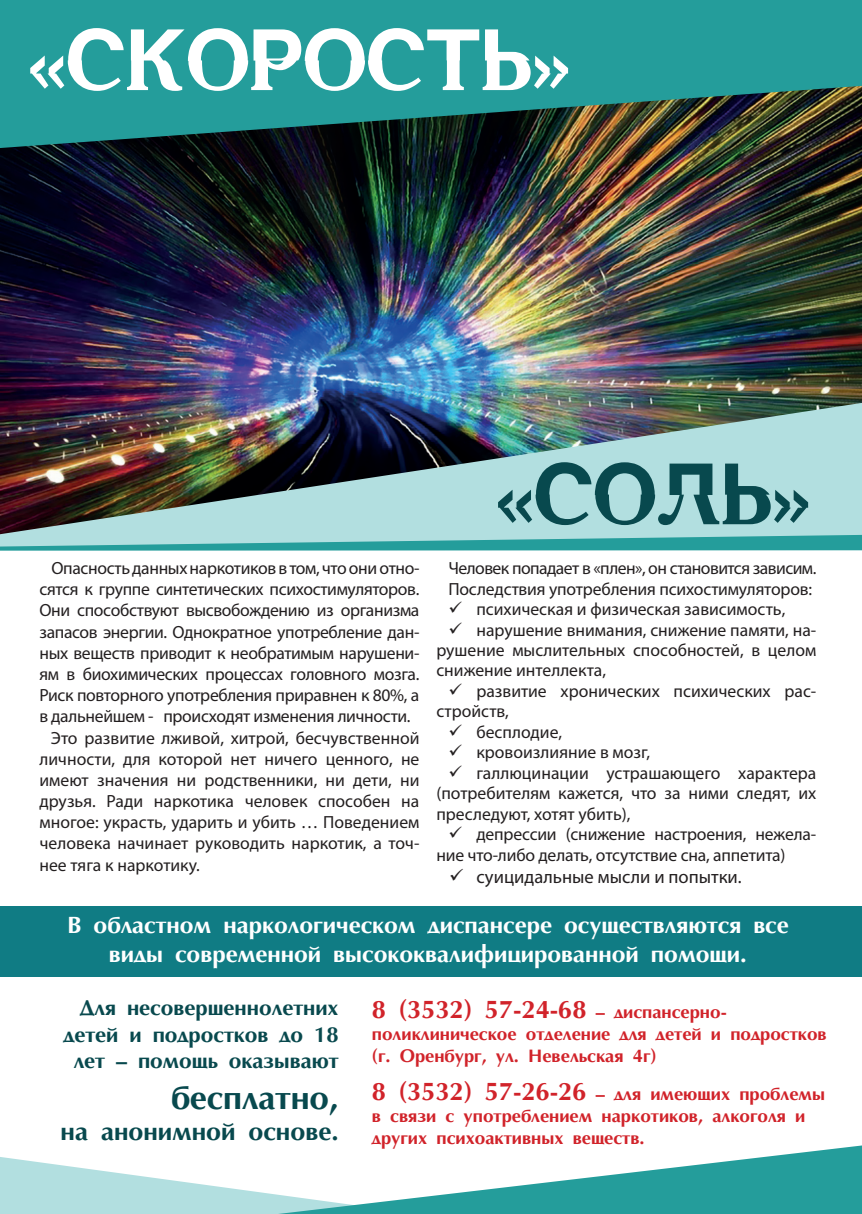
<style>
.page{position:relative;width:862px;height:1214px;background:#fff}
.page>*{position:absolute;margin:0;border:0;box-sizing:border-box;transform-origin:0 0}
.t1{font:700 34px "AG Opt Cyrillic";color:#08494e}
.t2{font:700 26px "AG Opt Cyrillic";color:#08494e}
.t3{font:700 25.4px "AG Opt Cyrillic";color:#d1232a}
.t4{font:700 24px/28.8px "AG Opt Cyrillic";color:#fff;text-align:center}
.t5{font:700 22px/26.4px "AG Opt Cyrillic";color:#08494e;text-align:right}
.t6{font:18.6px "Myriad Pro";color:#231f20}
.t7{font:700 18.4px/22px "AG Opt Cyrillic";color:#d1232a}
.t8{font:17.6px/20.4px "Myriad Pro";letter-spacing:-.01em;color:#231f20}
.s1{font-size:18.4px}
.s2{font-size:25.4px}
</style>
<div class="page">
<img style="left:0;top:148px;width:862px;height:255px">
<img style="left:0;top:0;width:862px;height:148px">
<hr style="left:0;top:546px;width:862px;height:4px;background:#249d9b">
<svg style="left:0;top:1145px;width:862px;height:68px"></svg>
<img style="left:0;top:403px;width:862px;height:143px">
<div style="left:0;top:906px;width:862px;height:70px;background:#107c84"></div>
<svg style="left:30px;top:28px;width:538px;height:63px"></svg>
<svg style="left:498px;top:462px;width:310px;height:63px;background:#74a8aa"></svg>
<p class="t8" style="left:51px;top:557px;width:369px">Опасность данных наркотиков в том, что они отно-</p>
<p class="t8" style="left:39px;top:579px;width:381px">сятся к группе синтетических психостимуляторов.</p>
<p class="t8" style="left:39px;top:600px;width:381px">Они способствуют высвобождению из организма</p>
<p class="t8" style="left:39px;top:621px;width:381px">запасов энергии. Однократное употребление дан-</p>
<p class="t8" style="left:39px;top:642px;width:381px">ных веществ приводит к необратимым нарушени-</p>
<p class="t8" style="left:39px;top:663px;width:381px">ям в биохимических процессах головного мозга.</p>
<p class="t8" style="left:39px;top:684px;width:381px">Риск повторного употребления приравнен к 80%, а</p>
<p class="t8" style="left:39px;top:706px;width:372px">в дальнейшем - происходят изменения личности.</p>
<p class="t8" style="left:51px;top:727px;width:370px">Это развитие лживой, хитрой, бесчувственной</p>
<p class="t8" style="left:39px;top:748px;width:381px">личности, для которой нет ничего ценного, не</p>
<p class="t8" style="left:39px;top:769px;width:381px">имеют значения ни родственники, ни дети, ни</p>
<p class="t8" style="left:39px;top:790px;width:381px">друзья. Ради наркотика человек способен на</p>
<p class="t8" style="left:39px;top:811px;width:381px">многое: украсть, ударить и убить … Поведением</p>
<p class="t8" style="left:39px;top:832px;width:381px">человека начинает руководить наркотик, а точ-</p>
<p class="t8" style="left:39px;top:854px;width:162px">нее тяга к наркотику.</p>
<p class="t8" style="left:448px;top:557px;width:369px">Человек попадает в «плен», он становится зависим.<br>Последствия употребления психостимуляторов:</p>
<p class="t8" style="left:448px;top:598px;width:338px">✓ психическая и физическая зависимость,</p>
<p class="t8" style="left:436px;top:619px;width:381px;text-align:justify;text-indent:12px">✓ нарушение внимания, снижение памяти, на&shy;рушение мыслительных способностей, в целом снижение интеллекта,</p>
<p class="t8" style="left:436px;top:680px;width:381px;text-indent:12px">✓ развитие хронических психических рас&shy;стройств,</p>
<p class="t8" style="left:448px;top:721px;width:115px">✓ бесплодие,</p>
<p class="t8" style="left:448px;top:741px;width:203px">✓ кровоизлияние в мозг,</p>
<p class="t8" style="left:436px;top:762px;width:381px;text-align:justify;text-indent:12px">✓ галлюцинации устрашающего характера (потребителям кажется, что за ними следят, их преследуют, хотят убить),</p>
<p class="t8" style="left:436px;top:823px;width:381px;text-indent:12px">✓ депрессии (снижение настроения, нежела&shy;ние что-либо делать, отсутствие сна, аппетита)</p>
<p class="t6" style="left:449px;top:865px;width:294px">✓ суицидальные мысли и попытки.</p>
<h3 class="t4" style="left:67px;top:911px;width:723px">В областном наркологическом диспансере осуществляются все виды современной высококвалифицированной помощи.</h3>
<p class="t5" style="left:63px;top:995px;width:277px">Для несовершеннолетних детей и подростков до 18 лет – помощь оказывают</p>
<h1 class="t1" style="left:171px;top:1078px;width:169px">бесплатно,</h1>
<h2 class="t2" style="left:61px;top:1116px;width:279px">на анонимной основе.</h2>
<h3 class="t3" style="left:372px;top:995px;width:356px">8 (3532) 57-24-68 <span class="s1">– диспансерно-</span></h3>
<p class="t7" style="left:372px;top:1023px;width:456px">поликлиническое отделение для детей и подростков (г. Оренбург, ул. Невельская 4г)</p>
<p class="t7" style="left:372px;top:1083px;width:454px"><span class="s2">8 (3532) 57-26-26</span> – для имеющих проблемы в связи с употреблением наркотиков, алкоголя и других психоактивных веществ.</p>
</div>
